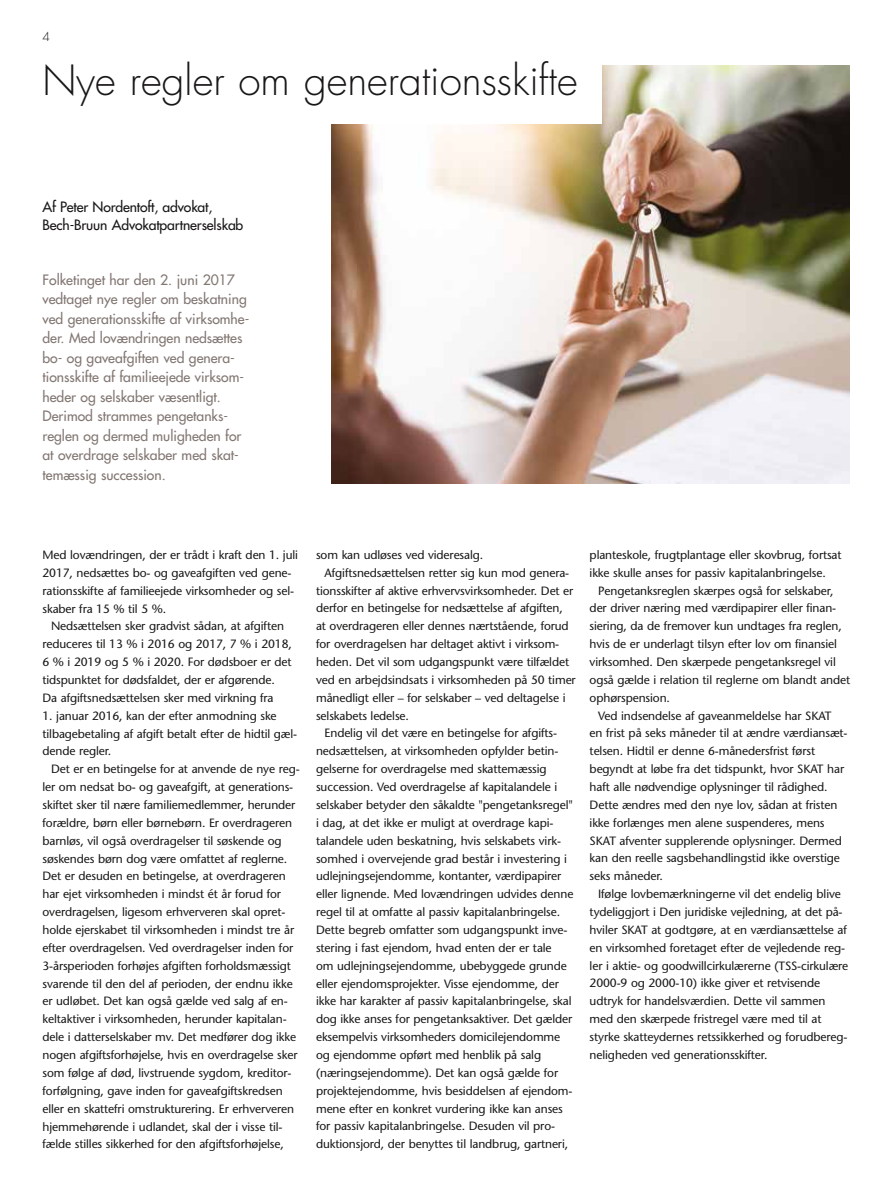
<style>
.page{position:relative;width:893px;height:1191px;background:#fff}
.page>*{position:absolute;margin:0;border:0;box-sizing:border-box;transform-origin:0 0}
.t1{font:300 40.5px "Futura";color:#181716}
.t2{font:13.95px/19.5px "Futura";color:#827773}
.t3{font:13.95px/18px "Futura";letter-spacing:-.01em;color:#181716}
.t4{font:12px/17.9px "Stone Sans";letter-spacing:-.01em;color:#181716}
.t5{font:300 12px "Futura";color:#181716}
</style>
<div class="page">
<img style="left:331px;top:65px;width:518px;height:418px">
<div style="left:42px;top:64px;width:560px;height:59px;background:#fff"></div>
<p class="t5" style="left:43px;top:29px;width:9px">4</p>
<h1 class="t1" style="left:42px;top:55px;width:537px">Nye regler om generationsskifte</h1>
<p class="t3" style="left:43px;top:198px;width:202px">Af Peter Nordentoft, advokat,<br>Bech-Bruun Advokatpartnerselskab</p>
<p class="t2" style="left:43px;top:270px;width:208px">Folketinget har den 2. juni 2017 vedtaget nye regler om beskatning ved generationsskifte af virksomhe&shy;der. Med lovændringen nedsættes bo- og gaveafgiften ved genera&shy;tionsskifte af familieejede virksom&shy;heder og selskaber væsentligt.<br>Derimod strammes pengetanks&shy;reglen og dermed muligheden for at overdrage selskaber med skat&shy;temæssig succession.</p>
<p class="t4" style="left:43px;top:546px;width:257px">Med lovændringen, der er trådt i kraft den 1. juli 2017, nedsættes bo- og gaveafgiften ved gene&shy;rationsskifte af familieejede virksomheder og sel&shy;skaber fra 15 % til 5 %.</p>
<p class="t4" style="left:43px;top:617px;width:251px;text-indent:9px">Nedsættelsen sker gradvist sådan, at afgiften reduceres til 13 % i 2016 og 2017, 7 % i 2018, 6 % i 2019 og 5 % i 2020. For dødsboer er det tidspunktet for dødsfaldet, der er afgørende.<br>Da afgiftsnedsættelsen sker med virkning fra</p>
<p class="t4" style="left:43px;top:706px;width:256px">1. januar 2016, kan der efter anmodning ske tilbagebetaling af afgift betalt efter de hidtil gæl&shy;dende regler.</p>
<p class="t4" style="left:43px;top:760px;width:259px;text-indent:9px">Det er en betingelse for at anvende de nye reg&shy;ler om nedsat bo- og gaveafgift, at generations&shy;skiftet sker til nære familiemedlemmer, herunder forældre, børn eller børnebørn. Er overdrageren barnløs, vil også overdragelser til søskende og søskendes børn dog være omfattet af reglerne.<br>Det er desuden en betingelse, at overdrageren har ejet virksomheden i mindst ét år forud for overdragelsen, ligesom erhververen skal opret&shy;holde ejerskabet til virksomheden i mindst tre år efter overdragelsen. Ved overdragelser inden for 3-årsperioden forhøjes afgiften forholdsmæssigt svarende til den del af perioden, der endnu ikke er udløbet. Det kan også gælde ved salg af en&shy;keltaktiver i virksomheden, herunder kapitalan&shy;dele i datterselskaber mv. Det medfører dog ikke nogen afgiftsforhøjelse, hvis en overdragelse sker som følge af død, livstruende sygdom, kreditor&shy;forfølgning, gave inden for gaveafgiftskredsen eller en skattefri omstrukturering. Er erhververen hjemmehørende i udlandet, skal der i visse til&shy;fælde stilles sikkerhed for den afgiftsforhøjelse,</p>
<p class="t4" style="left:316px;top:546px;width:169px">som kan udløses ved videresalg.</p>
<p class="t4" style="left:325px;top:563px;width:246px">Afgiftsnedsættelsen retter sig kun mod genera-</p>
<p class="t4" style="left:316px;top:581px;width:259px">tionsskifter af aktive erhvervsvirksomheder. Det er</p>
<p class="t4" style="left:316px;top:599px;width:248px">derfor en betingelse for nedsættelse af afgiften,</p>
<p class="t4" style="left:316px;top:617px;width:254px">at overdrageren eller dennes nærtstående, forud</p>
<p class="t4" style="left:316px;top:635px;width:245px">for overdragelsen har deltaget aktivt i virksom-</p>
<p class="t4" style="left:316px;top:653px;width:255px">heden. Det vil som udgangspunkt være tilfældet</p>
<p class="t4" style="left:316px;top:671px;width:261px">ved en arbejdsindsats i virksomheden på 50 timer</p>
<p class="t4" style="left:316px;top:688px;width:251px">månedligt eller – for selskaber – ved deltagelse i</p>
<p class="t4" style="left:316px;top:706px;width:94px">selskabets ledelse.</p>
<p class="t4" style="left:325px;top:724px;width:234px">Endelig vil det være en betingelse for afgifts-</p>
<p class="t4" style="left:316px;top:742px;width:244px">nedsættelsen, at virksomheden opfylder betin-</p>
<p class="t4" style="left:316px;top:760px;width:232px">gelserne for overdragelse med skattemæssig</p>
<p class="t4" style="left:316px;top:778px;width:243px">succession. Ved overdragelse af kapitalandele i</p>
<p class="t4" style="left:316px;top:796px;width:258px">selskaber betyder den såkaldte "pengetanksregel"</p>
<p class="t4" style="left:316px;top:813px;width:239px">i dag, at det ikke er muligt at overdrage kapi-</p>
<p class="t4" style="left:316px;top:831px;width:246px">talandele uden beskatning, hvis selskabets virk-</p>
<p class="t4" style="left:316px;top:849px;width:252px">somhed i overvejende grad består i investering i</p>
<p class="t4" style="left:316px;top:867px;width:247px">udlejningsejendomme, kontanter, værdipapirer</p>
<p class="t4" style="left:316px;top:885px;width:259px">eller lignende. Med lovændringen udvides denne</p>
<p class="t4" style="left:316px;top:903px;width:246px">regel til at omfatte al passiv kapitalanbringelse.</p>
<p class="t4" style="left:316px;top:921px;width:253px">Dette begreb omfatter som udgangspunkt inve-</p>
<p class="t4" style="left:316px;top:938px;width:237px">stering i fast ejendom, hvad enten der er tale</p>
<p class="t4" style="left:316px;top:956px;width:252px">om udlejningsejendomme, ubebyggede grunde</p>
<p class="t4" style="left:316px;top:974px;width:244px">eller ejendomsprojekter. Visse ejendomme, der</p>
<p class="t4" style="left:316px;top:992px;width:257px">ikke har karakter af passiv kapitalanbringelse, skal</p>
<p class="t4" style="left:316px;top:1010px;width:258px">dog ikke anses for pengetanksaktiver. Det gælder</p>
<p class="t4" style="left:316px;top:1028px;width:246px">eksempelvis virksomheders domicilejendomme</p>
<p class="t4" style="left:316px;top:1046px;width:227px">og ejendomme opført med henblik på salg</p>
<p class="t4" style="left:316px;top:1063px;width:244px">(næringsejendomme). Det kan også gælde for</p>
<p class="t4" style="left:316px;top:1081px;width:258px">projektejendomme, hvis besiddelsen af ejendom-</p>
<p class="t4" style="left:316px;top:1099px;width:248px">mene efter en konkret vurdering ikke kan anses</p>
<p class="t4" style="left:316px;top:1117px;width:240px">for passiv kapitalanbringelse. Desuden vil pro-</p>
<p class="t4" style="left:316px;top:1135px;width:254px">duktionsjord, der benyttes til landbrug, gartneri,</p>
<p class="t4" style="left:590px;top:545px;width:253px">planteskole, frugtplantage eller skovbrug, fortsat ikke skulle anses for passiv kapitalanbringelse.</p>
<p class="t4" style="left:598px;top:581px;width:237px">Pengetanksreglen skærpes også for selskaber,</p>
<p class="t4" style="left:590px;top:599px;width:248px">der driver næring med værdipapirer eller finan-</p>
<p class="t4" style="left:590px;top:617px;width:254px">siering, da de fremover kun undtages fra reglen,</p>
<p class="t4" style="left:590px;top:635px;width:249px">hvis de er underlagt tilsyn efter lov om finansiel</p>
<p class="t4" style="left:590px;top:653px;width:248px">virksomhed. Den skærpede pengetanksregel vil</p>
<p class="t4" style="left:590px;top:670px;width:262px">også gælde i relation til reglerne om blandt andet</p>
<p class="t4" style="left:590px;top:688px;width:82px">ophørspension.</p>
<p class="t4" style="left:598px;top:706px;width:235px">Ved indsendelse af gaveanmeldelse har SKAT</p>
<p class="t4" style="left:590px;top:724px;width:259px">en frist på seks måneder til at ændre værdiansæt-</p>
<p class="t4" style="left:590px;top:742px;width:227px">telsen. Hidtil er denne 6-månedersfrist først</p>
<p class="t4" style="left:590px;top:760px;width:256px">begyndt at løbe fra det tidspunkt, hvor SKAT har</p>
<p class="t4" style="left:590px;top:778px;width:239px">haft alle nødvendige oplysninger til rådighed.</p>
<p class="t4" style="left:590px;top:795px;width:249px">Dette ændres med den nye lov, sådan at fristen</p>
<p class="t4" style="left:590px;top:813px;width:236px">ikke forlænges men alene suspenderes, mens</p>
<p class="t4" style="left:590px;top:831px;width:254px">SKAT afventer supplerende oplysninger. Dermed</p>
<p class="t4" style="left:590px;top:849px;width:252px">kan den reelle sagsbehandlingstid ikke overstige</p>
<p class="t4" style="left:590px;top:867px;width:75px">seks måneder.</p>
<p class="t4" style="left:598px;top:885px;width:244px">Ifølge lovbemærkningerne vil det endelig blive</p>
<p class="t4" style="left:590px;top:903px;width:254px">tydeliggjort i Den juridiske vejledning, at det på-</p>
<p class="t4" style="left:590px;top:920px;width:259px">hviler SKAT at godtgøre, at en værdiansættelse af</p>
<p class="t4" style="left:590px;top:938px;width:257px">en virksomhed foretaget efter de vejledende reg-</p>
<p class="t4" style="left:590px;top:956px;width:260px">ler i aktie- og goodwillcirkulærerne (TSS-cirkulære</p>
<p class="t4" style="left:590px;top:974px;width:232px">2000-9 og 2000-10) ikke giver et retvisende</p>
<p class="t4" style="left:590px;top:992px;width:237px">udtryk for handelsværdien. Dette vil sammen</p>
<p class="t4" style="left:590px;top:1010px;width:233px">med den skærpede fristregel være med til at</p>
<p class="t4" style="left:590px;top:1028px;width:259px">styrke skatteydernes retssikkerhed og forudbereg-</p>
<p class="t4" style="left:590px;top:1045px;width:179px">neligheden ved generationsskifter.</p>
</div>
